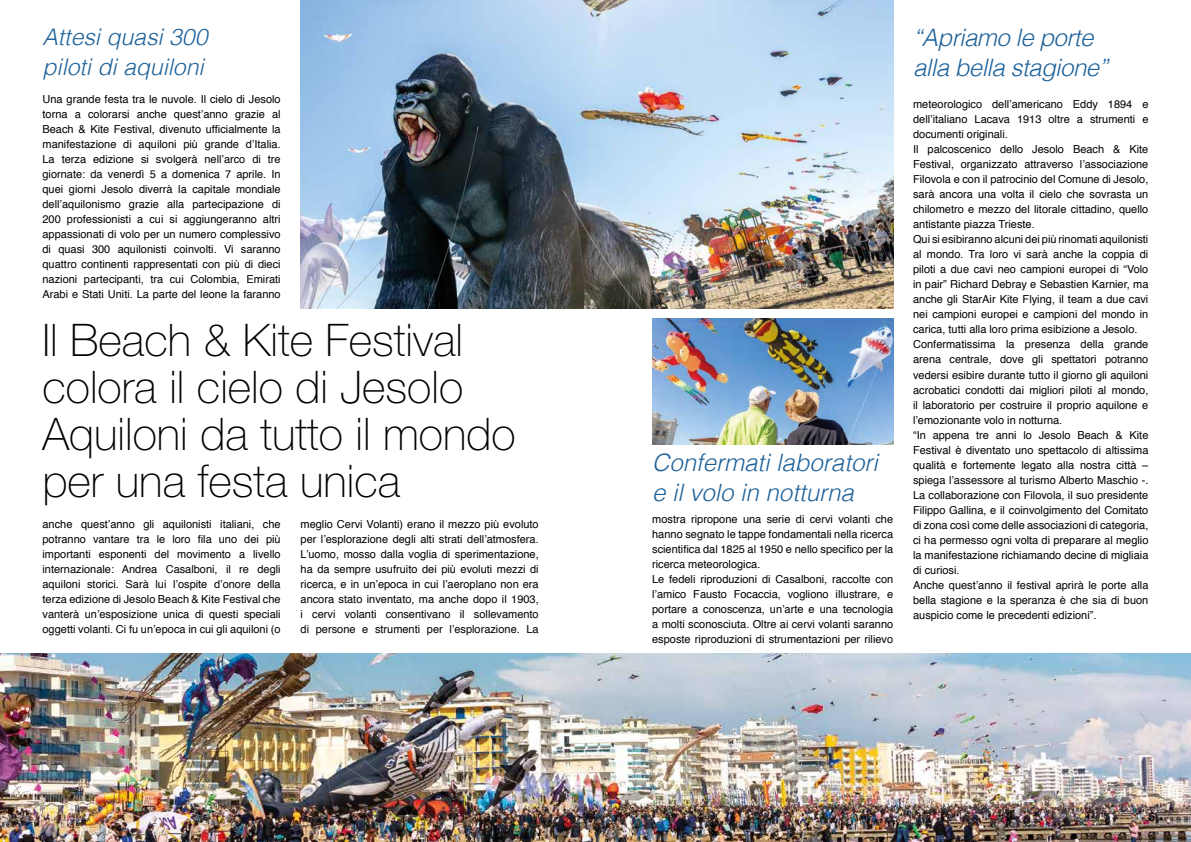
<style>
.page{position:relative;width:1191px;height:842px;background:#fff}
.page>*{position:absolute;margin:0;border:0;box-sizing:border-box;transform-origin:0 0}
.t1{font:100 45px/47px "Helvetica Neue";color:#000}
.t2{font:italic 300 24px/30px "Helvetica";color:#1e629a}
.t3{font:italic 300 24px/30px "Helvetica";letter-spacing:-.02em;color:#1e629a}
.t4{font:italic 300 23px/30px "Helvetica";color:#1e629a}
.t5{font:500 12px "Helvetica Neue LT Std";color:#000}
.t6{font:11px/15px "Helvetica";color:#000;text-align:justify}
</style>
<div class="page">
<img style="left:0;top:654px;width:1191px;height:188px">
<img style="left:652px;top:318px;width:241px;height:126px">
<img style="left:300px;top:0;width:593px;height:308px">
<h3 class="t4" style="left:43px;top:20px;width:166px">Attesi quasi 300 piloti di aquiloni</h3>
<p class="t6" style="left:43px;top:92px;width:240px">Una grande festa tra le nuvole. Il cielo di Jesolo torna a colorarsi anche quest’anno grazie al Beach &amp; Kite Festival, divenuto ufficialmente la manifestazione di aquiloni più grande d’Italia.<br>La terza edizione si svolgerà nell’arco di tre giornate: da venerdì 5 a domenica 7 aprile. In quei giorni Jesolo diverrà la capitale mondiale dell’aquilonismo grazie alla partecipazione di 200 professionisti a cui si aggiungeranno altri appassionati di volo per un numero complessivo di quasi 300 aquilonisti coinvolti. Vi saranno quattro continenti rappresentati con più di dieci nazioni partecipanti, tra cui Colombia, Emirati Arabi e Stati Uniti. La parte del leone la faranno</p>
<h1 class="t1" style="left:43px;top:316px;width:474px">Il Beach &amp; Kite Festival colora il cielo di Jesolo<br>Aquiloni da tutto il mondo per una festa unica</h1>
<p class="t6" style="left:43px;top:517px;width:240px">anche quest’anno gli aquilonisti italiani, che potranno vantare tra le loro fila uno dei più importanti esponenti del movimento a livello internazionale: Andrea Casalboni, il re degli aquiloni storici. Sarà lui l’ospite d’onore della terza edizione di Jesolo Beach &amp; Kite Festival che vanterà un’esposizione unica di questi speciali oggetti volanti. Ci fu un’epoca in cui gli aquiloni (o</p>
<p class="t6" style="left:300px;top:517px;width:240px">meglio Cervi Volanti) erano il mezzo più evoluto per l’esplorazione degli alti strati dell’atmosfera.<br>L’uomo, mosso dalla voglia di sperimentazione, ha da sempre usufruito dei più evoluti mezzi di ricerca, e in un’epoca in cui l’aeroplano non era ancora stato inventato, ma anche dopo il 1903, i cervi volanti consentivano il sollevamento di persone e strumenti per l’esplorazione. La</p>
<h2 class="t2" style="left:652px;top:446px;width:227px">Confermati laboratori e il volo in notturna</h2>
<p class="t6" style="left:652px;top:512px;width:242px;text-align:left">mostra ripropone una serie di cervi volanti che hanno segnato le tappe fondamentali nella ricerca scientifica dal 1825 al 1950 e nello specifico per la ricerca meteorologica.<br>Le fedeli riproduzioni di Casalboni, raccolte con l’amico Fausto Focaccia, vogliono illustrare, e portare a conoscenza, un’arte e una tecnologia a molti sconosciuta. Oltre ai cervi volanti saranno esposte riproduzioni di strumentazioni per rilievo</p>
<h2 class="t3" style="left:913px;top:21px;width:196px">“Apriamo le porte alla bella stagione”</h2>
<p class="t6" style="left:913px;top:97px;width:237px;text-align:left">meteorologico dell’americano Eddy 1894 e dell’italiano Lacava 1913 oltre a strumenti e documenti originali.<br>Il palcoscenico dello Jesolo Beach &amp; Kite Festival, organizzato attraverso l’associazione Filovola e con il patrocinio del Comune di Jesolo, sarà ancora una volta il cielo che sovrasta un chilometro e mezzo del litorale cittadino, quello antistante piazza Trieste.<br>Qui si esibiranno alcuni dei più rinomati aquilonisti al mondo. Tra loro vi sarà anche la coppia di piloti a due cavi neo campioni europei di “Volo in pair” Richard Debray e Sebastien Karnier, ma anche gli StarAir Kite Flying, il team a due cavi nei campioni europei e campioni del mondo in carica, tutti alla loro prima esibizione a Jesolo.<br>Confermatissima la presenza della grande arena centrale, dove gli spettatori potranno vedersi esibire durante tutto il giorno gli aquiloni acrobatici condotti dai migliori piloti al mondo, il laboratorio per costruire il proprio aquilone e l’emozionante volo in notturna.<br>“In appena tre anni lo Jesolo Beach &amp; Kite Festival è diventato uno spettacolo di altissima qualità e fortemente legato alla nostra città – spiega l’assessore al turismo Alberto Maschio -.<br>La collaborazione con Filovola, il suo presidente Filippo Gallina, e il coinvolgimento del Comitato di zona così come delle associazioni di categoria, ci ha permesso ogni volta di preparare al meglio la manifestazione richiamando decine di migliaia di curiosi.<br>Anche quest’anno il festival aprirà le porte alla bella stagione e la speranza è che sia di buon auspicio come le precedenti edizioni”.</p>
<p class="t5" style="left:1148px;top:810px;width:8px">5</p>
</div>
